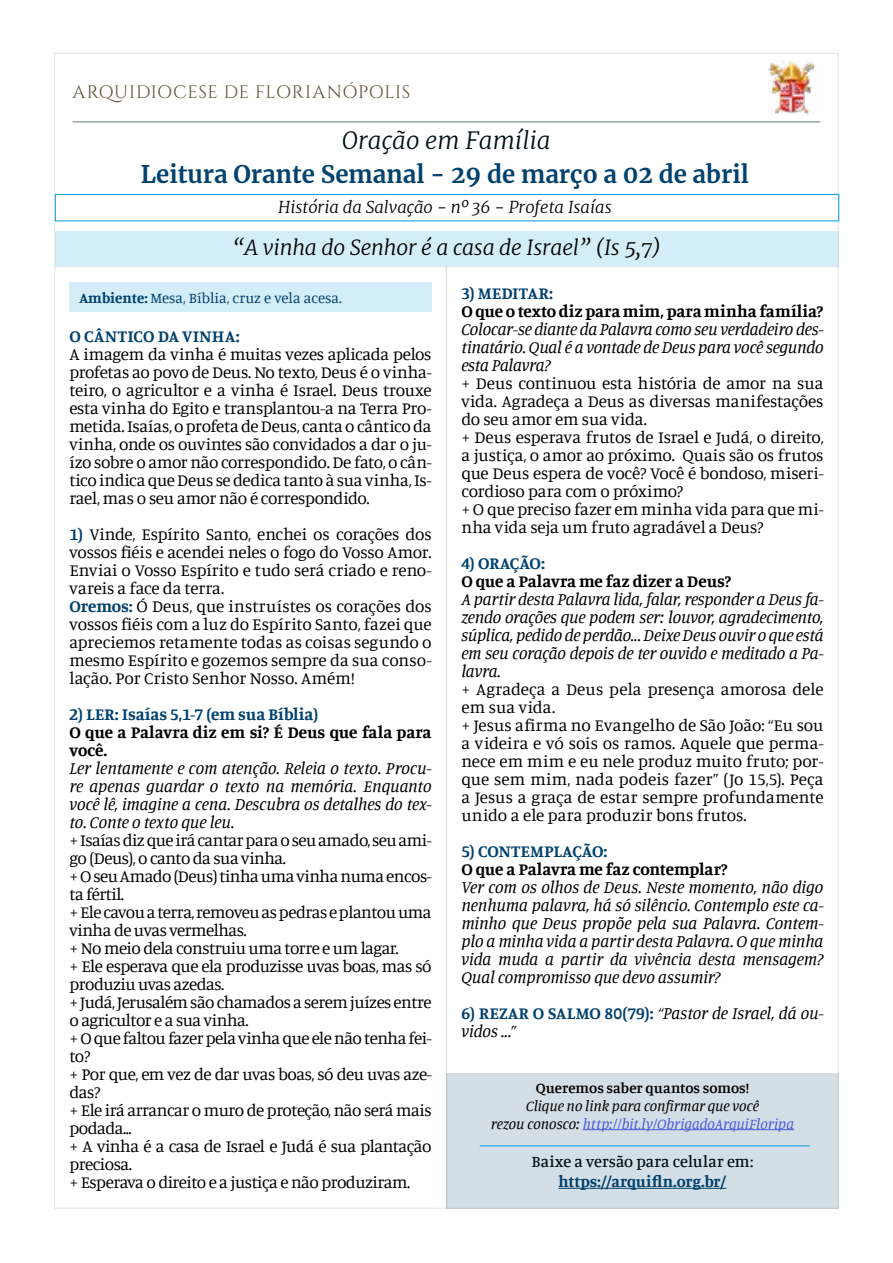
<style>
.page{position:relative;width:893px;height:1263px;background:#fff}
.page>*{position:absolute;margin:0;border:0;box-sizing:border-box;transform-origin:0 0}
.t1{font:700 24px "Merriweather";color:#00416e}
.t2{font:italic 300 24px "Merriweather";color:#001014}
.t3{font:italic 300 21px "Merriweather";letter-spacing:-.01em;color:#000}
.t4{font:18px "Cinzel";letter-spacing:.03em;color:#5f5339}
.t5{font:17.25px/18px "Manuale";letter-spacing:-.02em;color:#000}
.t6{font:italic 17.25px/18px "Manuale";letter-spacing:-.01em;color:#000;text-align:justify}
.t7{font:17.25px/18px "Manuale";color:#000}
.t8{font:700 17.25px/18px "Manuale";color:#000}
.t9{font:700 17.25px "Manuale";letter-spacing:.005em;color:#00416e}
.t10{font:italic 300 16.5px "Merriweather";color:#000}
.t11{font:500 16.5px "Manuale";color:#000}
.t12{font:700 16.5px "Manuale";color:#00416e}
.t13{font:italic 15px/18px "Manuale";letter-spacing:-.005em;color:#000;text-align:center}
.t14{font:15px "Manuale";color:#00416e}
.t15{font:600 15px "Manuale";color:#000}
.s1{font-weight:700}
.s2{font-weight:700;font-style:normal;color:#00416e}
.s3{font-weight:700;color:#00416e}
.s4{color:#485cdb}
</style>
<div class="page">
<hr style="left:73px;top:121px;width:747px;height:1px;background:#001c1d">
<img style="left:768px;top:60px;width:48px;height:55px">
<div style="left:55px;top:194px;width:784px;height:27px;border:1px solid #009cde"></div>
<div style="left:55px;top:231px;width:784px;height:36px;background:#d4eef9"></div>
<div style="left:69px;top:282px;width:362px;height:29px;background:#d4eef9"></div>
<hr style="left:446px;top:267px;width:1px;height:941px;background:#aeab9f">
<div style="left:446px;top:1073px;width:393px;height:135px;background:#d4dee6"></div>
<hr style="left:583px;top:1129px;width:211px;height:1px;background:#485cdb">
<hr style="left:480px;top:1145px;width:330px;height:1px;background:#009cde">
<p class="t4" style="left:73px;top:82px;width:339px">ARQUIDIOCESE DE FLORIANÓPOLIS</p>
<h1 class="t2" style="left:342px;top:123px;width:210px">Oração em Família</h1>
<h1 class="t1" style="left:141px;top:158px;width:609px">Leitura Orante Semanal - 29 de março a 02 de abril</h1>
<p class="t10" style="left:278px;top:195px;width:335px">História da Salvação - nº 36 - Profeta Isaías</p>
<p class="t3" style="left:233px;top:233px;width:430px">“A vinha do Senhor é a casa de Israel” (Is 5,7)</p>
<p class="t14" style="left:79px;top:288px;width:264px"><span class="s1">Ambiente:</span> Mesa, Bíblia, cruz e vela acesa.</p>
<p class="t9" style="left:461px;top:282px;width:93px">3) MEDITAR:</p>
<p class="t8" style="left:461px;top:302px;width:364px">O que o texto diz para mim, para minha família?</p>
<p class="t6" style="left:461px;top:320px;width:364px">Colocar-se diante da Palavra como seu verdadeiro des&shy;tinatário. Qual é a vontade de Deus para você segundo esta Palavra?</p>
<p class="t5" style="left:461px;top:373px;width:364px">+ Deus continuou esta história de amor na sua vida. Agradeça a Deus as diversas manifestações do seu amor em sua vida.<br>+ Deus esperava frutos de Israel e Judá, o direito, a justiça, o amor ao próximo. Quais são os frutos que Deus espera de você? Você é bondoso, miseri&shy;cordioso para com o próximo?<br>+ O que preciso fazer em minha vida para que mi&shy;nha vida seja um fruto agradável a Deus?</p>
<p class="t9" style="left:461px;top:552px;width:85px">4) ORAÇÃO:</p>
<p class="t8" style="left:461px;top:571px;width:271px">O que a Palavra me faz dizer a Deus?</p>
<p class="t6" style="left:461px;top:589px;width:364px">A partir desta Palavra lida, falar, responder a Deus fa&shy;zendo orações que podem ser: louvor, agradecimento, súplica, pedido de perdão... Deixe Deus ouvir o que está em seu coração depois de ter ouvido e meditado a Pa&shy;lavra.</p>
<p class="t7" style="left:461px;top:679px;width:364px">+ Agradeça a Deus pela presença amorosa dele em sua vida.<br>+ Jesus afirma no Evangelho de São João: “Eu sou a videira e vó sois os ramos. Aquele que perma&shy;nece em mim e eu nele produz muito fruto; por&shy;que sem mim, nada podeis fazer” (Jo 15,5). Peça a Jesus a graça de estar sempre profundamente unido a ele para produzir bons frutos.</p>
<p class="t9" style="left:461px;top:840px;width:148px">5) CONTEMPLAÇÃO:</p>
<p class="t8" style="left:461px;top:859px;width:268px">O que a Palavra me faz contemplar?</p>
<p class="t6" style="left:461px;top:877px;width:364px">Ver com os olhos de Deus. Neste momento, não digo nenhuma palavra, há só silêncio. Contemplo este ca&shy;minho que Deus propõe pela sua Palavra. Contem&shy;plo a minha vida a partir desta Palavra. O que minha vida muda a partir da vivência desta mensagem?<br>Qual compromisso que devo assumir?</p>
<p class="t6" style="left:461px;top:1003px;width:364px"><span class="s2">6) REZAR O SALMO 80(79):</span> “Pastor de Israel, dá ou&shy;vidos ...”</p>
<p class="t9" style="left:70px;top:325px;width:172px">O CÂNTICO DA VINHA:</p>
<p class="t5" style="left:69px;top:345px;width:364px;text-align:justify">A imagem da vinha é muitas vezes aplicada pelos profetas ao povo de Deus. No texto, Deus é o vinha&shy;teiro, o agricultor e a vinha é Israel. Deus trouxe esta vinha do Egito e transplantou-a na Terra Pro&shy;metida. Isaías, o profeta de Deus, canta o cântico da vinha, onde os ouvintes são convidados a dar o ju&shy;ízo sobre o amor não correspondido. De fato, o cân&shy;tico indica que Deus se dedica tanto à sua vinha, Is&shy;rael, mas o seu amor não é correspondido.</p>
<p class="t5" style="left:69px;top:525px;width:364px"><span class="s3">1)</span> Vinde, Espírito Santo, enchei os corações dos vossos fiéis e acendei neles o fogo do Vosso Amor.<br>Enviai o Vosso Espírito e tudo será criado e reno&shy;vareis a face da terra.<br><span class="s3">Oremos:</span> Ó Deus, que instruístes os corações dos vossos fiéis com a luz do Espírito Santo, fazei que apreciemos retamente todas as coisas segundo o mesmo Espírito e gozemos sempre da sua conso&shy;lação. Por Cristo Senhor Nosso. Amém!</p>
<p class="t9" style="left:69px;top:703px;width:251px">2) LER: Isaías 5,1-7 (em sua Bíblia)</p>
<p class="t8" style="left:69px;top:723px;width:364px">O que a Palavra diz em si? É Deus que fala para você.</p>
<p class="t6" style="left:69px;top:759px;width:364px">Ler lentamente e com atenção. Releia o texto. Procu&shy;re apenas guardar o texto na memória. Enquanto você lê, imagine a cena. Descubra os detalhes do tex&shy;to. Conte o texto que leu.</p>
<p class="t5" style="left:69px;top:831px;width:364px">+ Isaías diz que irá cantar para o seu amado, seu ami&shy;go (Deus), o canto da sua vinha.<br>+ O seu Amado (Deus) tinha uma vinha numa encos&shy;ta fértil.<br>+ Ele cavou a terra, removeu as pedras e plantou uma vinha de uvas vermelhas.<br>+ No meio dela construiu uma torre e um lagar.<br>+ Ele esperava que ela produzisse uvas boas, mas só produziu uvas azedas.<br>+ Judá, Jerusalém são chamados a serem juízes entre o agricultor e a sua vinha.<br>+ O que faltou fazer pela vinha que ele não tenha fei&shy;to?<br>+ Por que, em vez de dar uvas boas, só deu uvas aze&shy;das?<br>+ Ele irá arrancar o muro de proteção, não será mais podada...<br>+ A vinha é a casa de Israel e Judá é sua plantação preciosa.<br>+ Esperava o direito e a justiça e não produziram.</p>
<p class="t15" style="left:536px;top:1078px;width:215px">Queremos saber quantos somos!</p>
<p class="t13" style="left:491px;top:1096px;width:305px">Clique no link para confirmar que você<br>rezou conosco: <span class="s4">http://bit.ly/ObrigadoArquiFloripa</span></p>
<p class="t11" style="left:531px;top:1151px;width:223px">Baixe a versão para celular em:</p>
<p class="t12" style="left:558px;top:1171px;width:169px">https://arquifln.org.br/</p>
</div>
